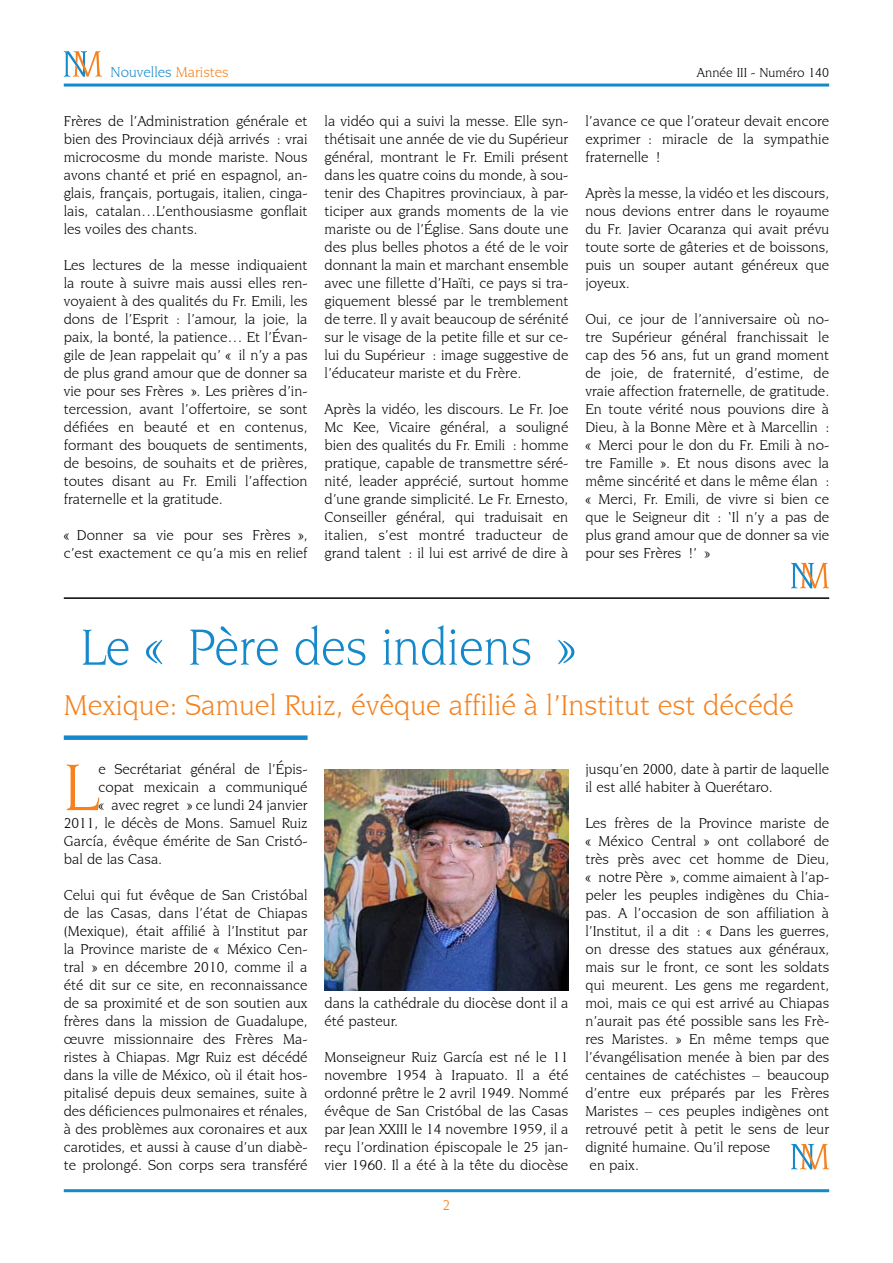
<style>
.page{position:relative;width:893px;height:1263px;background:#fff}
.page>*{position:absolute;margin:0;border:0;box-sizing:border-box;transform-origin:0 0}
.t1{font:70.05px "Novarese IT Cby BT";color:#f5821f}
.t2{font:54px "Novarese IT Cby BT";color:#1689ca;scale:.93 1}
.t3{font:30px "Novarese IT Cby BT";color:#f5821f}
.t4{font:15px/18px "Novarese IT Cby BT";color:#000;text-align:justify}
.t5{font:15px "Novarese IT Cby BT";color:#1689ca}
.t6{font:13.5px "Novarese IT Cby BT";color:#000}
.s1{color:#f5821f}
</style>
<div class="page">
<hr style="left:64px;top:84px;width:765px;height:3px;background:#1689ca">
<hr style="left:64px;top:1189px;width:765px;height:3px;background:#1689ca">
<svg style="left:64px;top:51px;width:38px;height:26px"></svg>
<svg style="left:791px;top:563px;width:38px;height:25px"></svg>
<div style="left:64px;top:735px;width:244px;height:5px;background:#1689ca"></div>
<hr style="left:64px;top:597px;width:765px;height:2px;background:#000">
<img style="left:325px;top:770px;width:243px;height:221px">
<svg style="left:791px;top:1144px;width:38px;height:25px"></svg>
<p class="t5" style="left:111px;top:63px;width:120px">Nouvelles <span class="s1">Maristes</span></p>
<p class="t6" style="left:697px;top:64px;width:134px">Année III - Numéro 140</p>
<p class="t4" style="left:64px;top:112px;width:245px">Frères de l’Administration générale et bien des Provinciaux déjà arrivés : vrai microcosme du monde mariste. Nous avons chanté et prié en espagnol, an&shy;glais, français, portugais, italien, cinga&shy;lais, catalan…L’enthousiasme gonflait les voiles des chants.</p>
<p class="t4" style="left:64px;top:256px;width:245px">Les lectures de la messe indiquaient la route à suivre mais aussi elles ren&shy;voyaient à des qualités du Fr. Emili, les dons de l’Esprit : l’amour, la joie, la paix, la bonté, la patience… Et l’Évan&shy;gile de Jean rappelait qu’ « il n’y a pas de plus grand amour que de donner sa vie pour ses Frères ». Les prières d’in&shy;tercession, avant l’offertoire, se sont défiées en beauté et en contenus, formant des bouquets de sentiments, de besoins, de souhaits et de prières, toutes disant au Fr. Emili l’affection fraternelle et la gratitude.</p>
<p class="t4" style="left:64px;top:526px;width:245px">« Donner sa vie pour ses Frères », c’est exactement ce qu’a mis en relief</p>
<p class="t4" style="left:325px;top:112px;width:245px">la vidéo qui a suivi la messe. Elle syn&shy;thétisait une année de vie du Supérieur général, montrant le Fr. Emili présent dans les quatre coins du monde, à sou&shy;tenir des Chapitres provinciaux, à par&shy;ticiper aux grands moments de la vie mariste ou de l’Église. Sans doute une des plus belles photos a été de le voir donnant la main et marchant ensemble avec une fillette d’Haïti, ce pays si tra&shy;giquement blessé par le tremblement de terre. Il y avait beaucoup de sérénité sur le visage de la petite fille et sur ce&shy;lui du Supérieur : image suggestive de l’éducateur mariste et du Frère.</p>
<p class="t4" style="left:325px;top:400px;width:245px">Après la vidéo, les discours. Le Fr. Joe Mc Kee, Vicaire général, a souligné bien des qualités du Fr. Emili : homme pratique, capable de transmettre séré&shy;nité, leader apprécié, surtout homme d’une grande simplicité. Le Fr. Ernesto, Conseiller général, qui traduisait en italien, s’est montré traducteur de grand talent : il lui est arrivé de dire à</p>
<p class="t4" style="left:585px;top:112px;width:245px">l’avance ce que l’orateur devait encore exprimer : miracle de la sympathie fraternelle !</p>
<p class="t4" style="left:585px;top:184px;width:245px">Après la messe, la vidéo et les discours, nous devions entrer dans le royaume du Fr. Javier Ocaranza qui avait prévu toute sorte de gâteries et de boissons, puis un souper autant généreux que joyeux.</p>
<p class="t4" style="left:585px;top:310px;width:245px">Oui, ce jour de l’anniversaire où no&shy;tre Supérieur général franchissait le cap des 56 ans, fut un grand moment de joie, de fraternité, d’estime, de vraie affection fraternelle, de gratitude.<br>En toute vérité nous pouvions dire à Dieu, à la Bonne Mère et à Marcellin : « Merci pour le don du Fr. Emili à no&shy;tre Famille ». Et nous disons avec la même sincérité et dans le même élan : « Merci, Fr. Emili, de vivre si bien ce que le Seigneur dit : ‘Il n’y a pas de plus grand amour que de donner sa vie pour ses Frères !’ »</p>
<h2 class="t2" style="left:81px;top:615px;width:534px">Le « Père des indiens »</h2>
<h3 class="t3" style="left:64px;top:687px;width:732px">Mexique: Samuel Ruiz, évêque affilié à l’Institut est décédé</h3>
<h1 class="t1" style="left:64px;top:746px;width:36px">L</h1>
<p class="t4" style="left:98px;top:760px;width:211px">e Secrétariat général de l’Épis-</p>
<p class="t4" style="left:98px;top:778px;width:211px">copat mexicain a communiqué</p>
<p class="t4" style="left:98px;top:796px;width:211px">« avec regret » ce lundi 24 janvier</p>
<p class="t4" style="left:64px;top:814px;width:245px">2011, le décès de Mons. Samuel Ruiz</p>
<p class="t4" style="left:64px;top:832px;width:245px">García, évêque émérite de San Cristó-</p>
<p class="t4" style="left:64px;top:850px;width:100px">bal de las Casa.</p>
<p class="t4" style="left:64px;top:886px;width:245px">Celui qui fut évêque de San Cristóbal de las Casas, dans l’état de Chiapas (Mexique), était affilié à l’Institut par la Province mariste de « México Cen&shy;tral » en décembre 2010, comme il a été dit sur ce site, en reconnaissance de sa proximité et de son soutien aux frères dans la mission de Guadalupe, œuvre missionnaire des Frères Ma&shy;ristes à Chiapas. Mgr Ruiz est décédé dans la ville de México, où il était hos&shy;pitalisé depuis deux semaines, suite à des déficiences pulmonaires et rénales, à des problèmes aux coronaires et aux carotides, et aussi à cause d’un diabè&shy;te prolongé. Son corps sera transféré</p>
<p class="t4" style="left:325px;top:994px;width:245px">dans la cathédrale du diocèse dont il a été pasteur.</p>
<p class="t4" style="left:325px;top:1048px;width:245px">Monseigneur Ruiz García est né le 11 novembre 1954 à Irapuato. Il a été ordonné prêtre le 2 avril 1949. Nommé évêque de San Cristóbal de las Casas par Jean XXIII le 14 novembre 1959, il a reçu l’ordination épiscopale le 25 jan&shy;vier 1960. Il a été à la tête du diocèse</p>
<p class="t4" style="left:585px;top:760px;width:245px">jusqu’en 2000, date à partir de laquelle il est allé habiter à Querétaro.</p>
<p class="t4" style="left:585px;top:814px;width:245px;text-align:left">Les frères de la Province mariste de « México Central » ont collaboré de très près avec cet homme de Dieu, « notre Père », comme aimaient à l’ap&shy;peler les peuples indigènes du Chia&shy;pas. A l’occasion de son affiliation à l’Institut, il a dit : « Dans les guerres, on dresse des statues aux généraux, mais sur le front, ce sont les soldats qui meurent. Les gens me regardent, moi, mais ce qui est arrivé au Chiapas n’aurait pas été possible sans les Frè&shy;res Maristes. » En même temps que l’évangélisation menée à bien par des centaines de catéchistes – beaucoup d’entre eux préparés par les Frères Maristes – ces peuples indigènes ont retrouvé petit à petit le sens de leur dignité humaine. Qu’il repose<br>en paix.</p>
</div>
